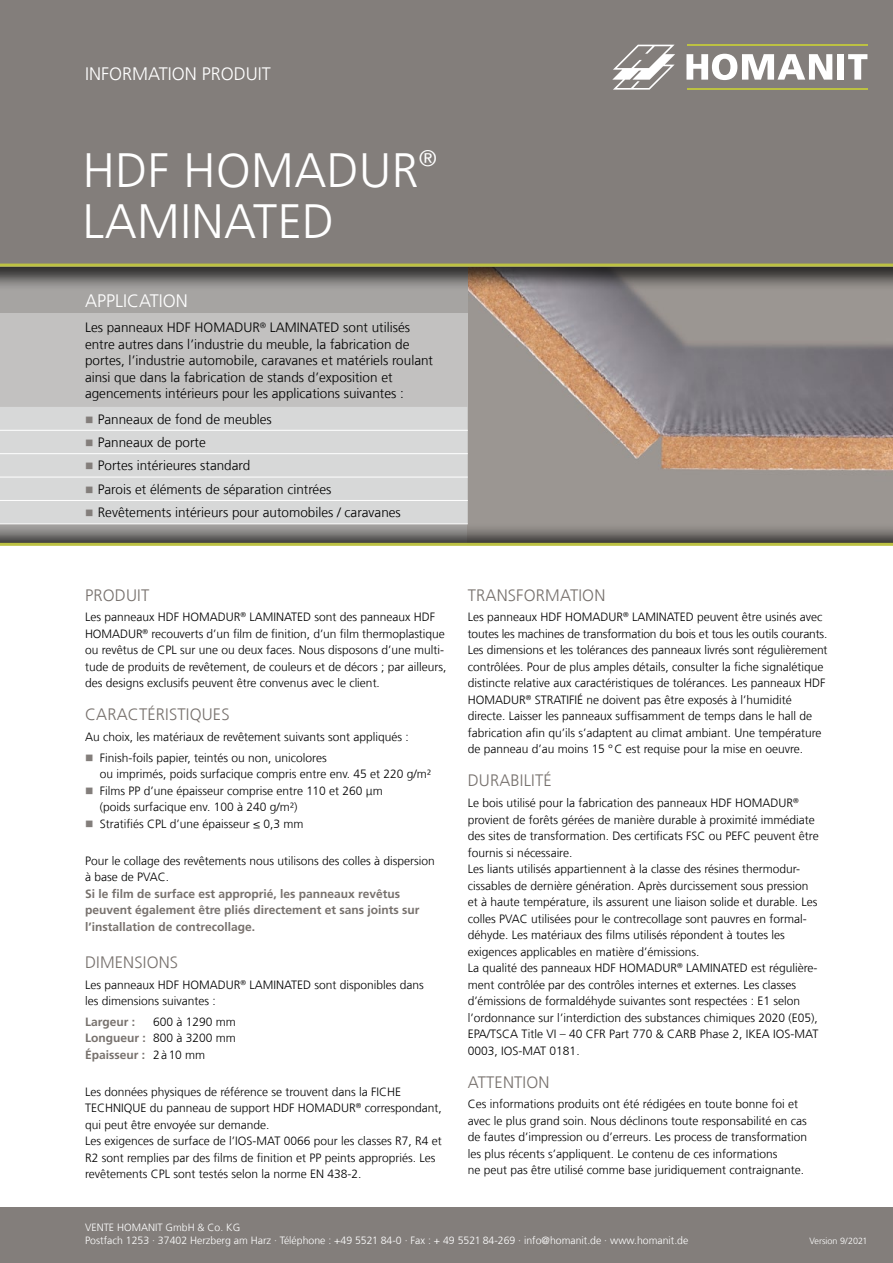
<style>
.page{position:relative;width:893px;height:1263px;background:#fff}
.page>*{position:absolute;margin:0;border:0;box-sizing:border-box;transform-origin:0 0}
.t1{font:300 48px/51px "Frutiger LT Com";letter-spacing:.01em;color:#fff}
.t2{font:300 18px "Frutiger LT Com";color:#fff}
.t3{font:300 16.5px "Frutiger LT Com";letter-spacing:.01em;color:#77716d}
.t4{font:300 13.5px/16.5px "Frutiger LT Com";color:#000}
.t5{font:300 12px/16.5px "Frutiger LT Com";color:#000}
.t6{font:700 12px/16.5px "Frutiger LT Com";color:#77716d}
.t7{font:300 10.5px/13.5px "Frutiger LT Com";color:#fff}
.t8{font:300 9px "Frutiger LT Com";color:#fff}
.s1{color:#837e7b}
.s2{font-weight:700;color:#77716d}
</style>
<div class="page">
<img style="left:468px;top:290px;width:425px;height:232px">
<div style="left:0;top:267px;width:468px;height:46px;background:#a6a4a2"></div>
<div style="left:0;top:313px;width:468px;height:94px;background:#c2c1c0"></div>
<div style="left:0;top:407px;width:468px;height:115px;background:#d7d8d8"></div>
<hr style="left:0;top:430px;width:468px;height:1px;background:#fff">
<hr style="left:0;top:453px;width:468px;height:1px;background:#fff">
<hr style="left:0;top:477px;width:468px;height:1px;background:#fff">
<hr style="left:0;top:500px;width:468px;height:1px;background:#fff">
<div style="left:0;top:522px;width:893px;height:741px;background:#000;opacity:.75"></div>
<div style="left:0;top:543px;width:893px;height:720px;background:#fff"></div>
<div style="left:0;top:1207px;width:893px;height:56px;background:#837e7b"></div>
<div style="left:0;top:0;width:893px;height:290px;background:#000;opacity:.75"></div>
<div style="left:0;top:0;width:893px;height:267px;background:#837e7b"></div>
<svg style="left:686px;top:54px;width:146px;height:26px"></svg>
<div style="left:837px;top:54px;width:7px;height:26px;background:#fff"></div>
<svg style="left:848px;top:54px;width:19px;height:26px"></svg>
<svg style="left:612px;top:45px;width:63px;height:45px"></svg>
<hr style="left:686px;top:45px;width:181px;height:1px;background:#bcc142">
<hr style="left:686px;top:88px;width:181px;height:2px;background:#bcc142">
<hr style="left:0;top:543px;width:893px;height:3px;background:#bcc142">
<hr style="left:0;top:264px;width:893px;height:3px;background:#bcc142">
<h2 class="t2" style="left:85px;top:63px;width:187px">INFORMATION PRODUIT</h2>
<h1 class="t1" style="left:83px;top:145px;width:356px">HDF HOMADUR<sup>®<br></sup>LAMINATED</h1>
<h2 class="t2" style="left:85px;top:290px;width:104px">APPLICATION</h2>
<p class="t4" style="left:85px;top:319px;width:350px">Les panneaux HDF HOMADUR<sup>®</sup> LAMINATED sont utilisés entre autres dans l’industrie du meuble, la fabrication de portes, l’industrie automobile, caravanes et matériels roulant ainsi que dans la fabrication de stands d’exposition et agencements intérieurs pour les applications suivantes :</p>
<p class="t4" style="left:85px;top:411px;width:188px"><span class="s1">■</span> Panneaux de fond de meubles</p>
<p class="t4" style="left:85px;top:434px;width:122px"><span class="s1">■</span> Panneaux de porte</p>
<p class="t4" style="left:85px;top:458px;width:167px"><span class="s1">■</span> Portes intérieures standard</p>
<p class="t4" style="left:85px;top:481px;width:248px"><span class="s1">■</span> Parois et éléments de séparation cintrées</p>
<p class="t4" style="left:85px;top:504px;width:317px"><span class="s1">■</span> Revêtements intérieurs pour automobiles / caravanes</p>
<h3 class="t3" style="left:85px;top:585px;width:66px">PRODUIT</h3>
<p class="t5" style="left:85px;top:609px;width:363px">Les panneaux HDF HOMADUR<sup>®</sup> LAMINATED sont des panneaux HDF HOMADUR<sup>®</sup> recouverts d’un film de finition, d’un film thermoplastique ou revêtus de CPL sur une ou deux faces. Nous disposons d’une multi&shy;tude de produits de revêtement, de couleurs et de décors ; par ailleurs, des designs exclusifs peuvent être convenus avec le client.</p>
<h3 class="t3" style="left:85px;top:705px;width:146px">CARACTÉRISTIQUES</h3>
<p class="t5" style="left:85px;top:729px;width:325px">Au choix, les matériaux de revêtement suivants sont appliqués :</p>
<p class="t5" style="left:100px;top:749px;width:333px;text-indent:-15px"><span class="s1">■</span> Finish-foils papier, teintés ou non, unicolores<br>ou imprimés, poids surfacique compris entre env. 45 et 220 g/m²</p>
<p class="t5" style="left:100px;top:782px;width:284px;text-indent:-15px"><span class="s1">■</span> Films PP d’une épaisseur comprise entre 110 et 260 μm (poids surfacique env. 100 à 240 g/m²)</p>
<p class="t5" style="left:85px;top:815px;width:220px"><span class="s1">■</span> Stratifiés CPL d’une épaisseur ≤ 0,3 mm</p>
<p class="t5" style="left:85px;top:852px;width:351px">Pour le collage des revêtements nous utilisons des colles à dispersion à base de PVAC.</p>
<p class="t6" style="left:85px;top:885px;width:336px">Si le film de surface est approprié, les panneaux revêtus peuvent également être pliés directement et sans joints sur l’installation de contrecollage.</p>
<h3 class="t3" style="left:85px;top:952px;width:95px">DIMENSIONS</h3>
<p class="t5" style="left:85px;top:976px;width:340px">Les panneaux HDF HOMADUR<sup>®</sup> LAMINATED sont disponibles dans les dimensions suivantes :</p>
<p class="t6" style="left:85px;top:1013px;width:52px">Largeur :</p>
<p class="t5" style="left:85px;top:1013px;width:152px;text-align:justify;text-indent:68px">600 à 1290 mm <span class="s2">Longueur :</span> 800 à 3200 mm <span class="s2">Épaisseur :</span> 2à10 mm</p>
<p class="t5" style="left:85px;top:1083px;width:358px">Les données physiques de référence se trouvent dans la FICHE TECHNIQUE du panneau de support HDF HOMADUR<sup>®</sup> correspondant, qui peut être envoyée sur demande.<br>Les exigences de surface de l’IOS-MAT 0066 pour les classes R7, R4 et R2 sont remplies par des films de finition et PP peints appropriés. Les revêtements CPL sont testés selon la norme EN 438-2.</p>
<h3 class="t3" style="left:468px;top:585px;width:139px">TRANSFORMATION</h3>
<p class="t5" style="left:468px;top:609px;width:361px">Les panneaux HDF HOMADUR<sup>®</sup> LAMINATED peuvent être usinés avec toutes les machines de transformation du bois et tous les outils courants.<br>Les dimensions et les tolérances des panneaux livrés sont régulièrement contrôlées. Pour de plus amples détails, consulter la fiche signalétique distincte relative aux caractéristiques de tolérances. Les panneaux HDF HOMADUR<sup>®</sup> STRATIFIÉ ne doivent pas être exposés à l’humidité directe. Laisser les panneaux suffisamment de temps dans le hall de fabrication afin qu’ils s’adaptent au climat ambiant. Une température de panneau d’au moins 15 °C est requise pour la mise en oeuvre.</p>
<h3 class="t3" style="left:468px;top:771px;width:86px">DURABILITÉ</h3>
<p class="t5" style="left:468px;top:795px;width:352px">Le bois utilisé pour la fabrication des panneaux HDF HOMADUR<sup>® </sup>provient de forêts gérées de manière durable à proximité immédiate des sites de transformation. Des certificats FSC ou PEFC peuvent être fournis si nécessaire.<br>Les liants utilisés appartiennent à la classe des résines thermodur&shy;cissables de dernière génération. Après durcissement sous pression et à haute température, ils assurent une liaison solide et durable. Les colles PVAC utilisées pour le contrecollage sont pauvres en formal&shy;déhyde. Les matériaux des films utilisés répondent à toutes les exigences applicables en matière d’émissions.<br>La qualité des panneaux HDF HOMADUR<sup>®</sup> LAMINATED est régulière&shy;ment contrôlée par des contrôles internes et externes. Les classes d’émissions de formaldéhyde suivantes sont respectées : E1 selon l’ordonnance sur l’interdiction des substances chimiques 2020 (E05), EPA/TSCA Title VI – 40 CFR Part 770 &amp; CARB Phase 2, IKEA IOS-MAT 0003, IOS-MAT 0181.</p>
<h3 class="t3" style="left:468px;top:1072px;width:83px">ATTENTION</h3>
<p class="t5" style="left:468px;top:1096px;width:341px">Ces informations produits ont été rédigées en toute bonne foi et avec le plus grand soin. Nous déclinons toute responsabilité en cas de fautes d’impression ou d’erreurs. Les process de transformation les plus récents s’appliquent. Le contenu de ces informations<br>ne peut pas être utilisé comme base juridiquement contraignante.</p>
<p class="t7" style="left:85px;top:1220px;width:605px">VENTE HOMANIT GmbH &amp; Co. KG<br>Postfach 1253 · 37402 Herzberg am Harz · Téléphone : +49 5521 84-0 · Fax : + 49 5521 84-269 · info@homanit.de · www.homanit.de</p>
<p class="t8" style="left:810px;top:1236px;width:59px">Version 9/2021</p>
</div>
